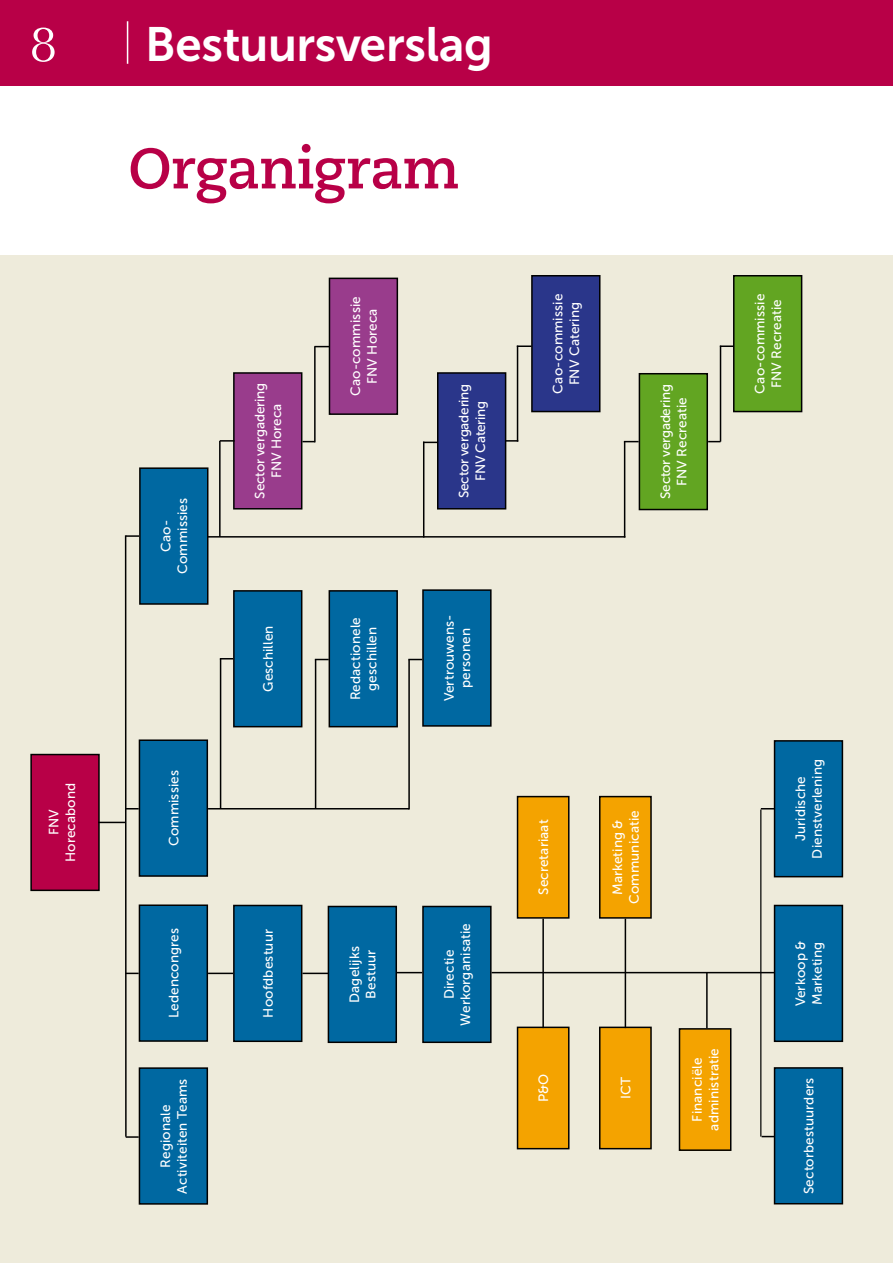
<style>
.page{position:relative;width:893px;height:1263px;background:#fff}
.page>*{position:absolute;margin:0;border:0;box-sizing:border-box;transform-origin:0 0}
.t1{font:700 57px "Caecilia LT Std";letter-spacing:-.015em;color:#b80047}
.t2{font:52.5px "Veljovic Std";color:#fff}
.t3{font:48px "Museo Sans 700";letter-spacing:-.005em;color:#fff}
.t4{font:13.5px/16.5px "Museo Sans 500";letter-spacing:.01em;color:#fff;text-align:center}
.t5{font:13.5px/16.5px "Museo Sans 500";letter-spacing:-.015em;color:#fff;text-align:center}
.t6{font:13.5px/16.5px "Museo Sans 500";letter-spacing:-.01em;color:#fff;text-align:center}
</style>
<div class="page">
<div style="left:0;top:255px;width:892px;height:1008px;background:#eeebdb"></div>
<div style="left:0;top:0;width:893px;height:85px;background:#b80047"></div>
<div style="left:31px;top:754px;width:68px;height:136px;background:#b80047"></div>
<div style="left:30px;top:754px;width:70px;height:137px;border:2px solid #000"></div>
<svg style="left:98px;top:822px;width:27px;height:1px"></svg>
<hr style="left:125px;top:535px;width:2px;height:602px;background:#000">
<svg style="left:126px;top:1136px;width:13px;height:2px"></svg>
<svg style="left:127px;top:973px;width:12px;height:1px"></svg>
<svg style="left:127px;top:808px;width:12px;height:1px"></svg>
<svg style="left:126px;top:535px;width:13px;height:2px"></svg>
<svg style="left:208px;top:973px;width:25px;height:1px"></svg>
<svg style="left:302px;top:973px;width:26px;height:1px"></svg>
<svg style="left:397px;top:972px;width:25px;height:1px"></svg>
<hr style="left:492px;top:972px;width:282px;height:1px;background:#000">
<hr style="left:208px;top:808px;width:201px;height:1px;background:#000">
<hr style="left:220px;top:659px;width:1px;height:150px;background:#000">
<svg style="left:220px;top:658px;width:13px;height:1px"></svg>
<hr style="left:315px;top:659px;width:1px;height:150px;background:#000">
<svg style="left:316px;top:659px;width:13px;height:1px"></svg>
<hr style="left:408px;top:659px;width:2px;height:150px;background:#000">
<svg style="left:408px;top:659px;width:14px;height:1px"></svg>
<div style="left:517px;top:1027px;width:52px;height:122px;background:#f4a300"></div>
<div style="left:517px;top:1026px;width:52px;height:123px;border:2px solid #000"></div>
<div style="left:517px;top:797px;width:52px;height:121px;background:#f4a300"></div>
<div style="left:517px;top:796px;width:52px;height:123px;border:2px solid #000"></div>
<div style="left:600px;top:1027px;width:51px;height:122px;background:#f4a300"></div>
<div style="left:599px;top:1026px;width:53px;height:123px;border:2px solid #000"></div>
<div style="left:600px;top:797px;width:51px;height:121px;background:#f4a300"></div>
<div style="left:599px;top:796px;width:53px;height:123px;border:2px solid #000"></div>
<div style="left:679px;top:1029px;width:52px;height:121px;background:#f4a300"></div>
<div style="left:679px;top:1028px;width:52px;height:123px;border:2px solid #000"></div>
<hr style="left:542px;top:919px;width:2px;height:109px;background:#000">
<hr style="left:625px;top:919px;width:1px;height:109px;background:#000">
<hr style="left:706px;top:973px;width:2px;height:55px;background:#000">
<hr style="left:760px;top:809px;width:1px;height:327px;background:#000">
<svg style="left:762px;top:1136px;width:12px;height:1px"></svg>
<div style="left:139px;top:1068px;width:68px;height:136px;background:#0068a1"></div>
<div style="left:139px;top:1067px;width:69px;height:138px;border:2px solid #000"></div>
<div style="left:139px;top:905px;width:68px;height:136px;background:#0068a1"></div>
<div style="left:139px;top:904px;width:69px;height:138px;border:2px solid #000"></div>
<div style="left:139px;top:740px;width:68px;height:136px;background:#0068a1"></div>
<div style="left:139px;top:739px;width:69px;height:138px;border:2px solid #000"></div>
<div style="left:140px;top:468px;width:68px;height:136px;background:#0068a1"></div>
<div style="left:139px;top:467px;width:69px;height:138px;border:2px solid #000"></div>
<div style="left:234px;top:905px;width:68px;height:136px;background:#0068a1"></div>
<div style="left:233px;top:905px;width:69px;height:137px;border:2px solid #000"></div>
<div style="left:328px;top:906px;width:68px;height:136px;background:#0068a1"></div>
<div style="left:328px;top:906px;width:69px;height:137px;border:2px solid #000"></div>
<div style="left:423px;top:906px;width:68px;height:136px;background:#0068a1"></div>
<div style="left:422px;top:906px;width:70px;height:137px;border:2px solid #000"></div>
<div style="left:234px;top:591px;width:68px;height:136px;background:#0068a1"></div>
<div style="left:233px;top:590px;width:69px;height:137px;border:2px solid #000"></div>
<div style="left:329px;top:591px;width:68px;height:136px;background:#0068a1"></div>
<div style="left:329px;top:590px;width:69px;height:137px;border:2px solid #000"></div>
<div style="left:423px;top:590px;width:68px;height:136px;background:#0068a1"></div>
<div style="left:422px;top:589px;width:70px;height:138px;border:2px solid #000"></div>
<div style="left:774px;top:905px;width:68px;height:136px;background:#0068a1"></div>
<div style="left:774px;top:905px;width:69px;height:137px;border:2px solid #000"></div>
<div style="left:774px;top:1068px;width:68px;height:136px;background:#0068a1"></div>
<div style="left:774px;top:1067px;width:69px;height:137px;border:2px solid #000"></div>
<div style="left:774px;top:741px;width:68px;height:136px;background:#0068a1"></div>
<div style="left:774px;top:740px;width:69px;height:137px;border:2px solid #000"></div>
<svg style="left:761px;top:808px;width:13px;height:1px"></svg>
<hr style="left:219px;top:441px;width:2px;height:96px;background:#000">
<hr style="left:207px;top:536px;width:418px;height:2px;background:#000">
<div style="left:234px;top:373px;width:68px;height:136px;background:#993c8c"></div>
<div style="left:233px;top:372px;width:69px;height:137px;border:2px solid #000"></div>
<svg style="left:220px;top:440px;width:15px;height:2px"></svg>
<svg style="left:302px;top:441px;width:12px;height:1px"></svg>
<hr style="left:314px;top:346px;width:2px;height:96px;background:#000">
<svg style="left:314px;top:346px;width:15px;height:1px"></svg>
<div style="left:329px;top:278px;width:68px;height:136px;background:#993c8c"></div>
<div style="left:329px;top:278px;width:69px;height:137px;border:2px solid #000"></div>
<hr style="left:423px;top:442px;width:1px;height:96px;background:#000">
<svg style="left:424px;top:442px;width:13px;height:1px"></svg>
<div style="left:438px;top:373px;width:68px;height:136px;background:#2a368a"></div>
<div style="left:437px;top:372px;width:69px;height:137px;border:2px solid #000"></div>
<svg style="left:506px;top:440px;width:11px;height:2px"></svg>
<hr style="left:517px;top:346px;width:1px;height:96px;background:#000">
<svg style="left:517px;top:345px;width:14px;height:2px"></svg>
<div style="left:532px;top:276px;width:68px;height:136px;background:#2a368a"></div>
<div style="left:531px;top:275px;width:69px;height:137px;border:2px solid #000"></div>
<hr style="left:624px;top:442px;width:1px;height:96px;background:#000">
<svg style="left:624px;top:441px;width:15px;height:1px"></svg>
<div style="left:639px;top:374px;width:68px;height:135px;background:#62a522"></div>
<div style="left:639px;top:373px;width:69px;height:137px;border:2px solid #000"></div>
<hr style="left:720px;top:346px;width:1px;height:96px;background:#000">
<svg style="left:708px;top:441px;width:12px;height:1px"></svg>
<svg style="left:720px;top:345px;width:13px;height:2px"></svg>
<div style="left:734px;top:276px;width:68px;height:136px;background:#62a522"></div>
<div style="left:733px;top:275px;width:69px;height:137px;border:2px solid #000"></div>
<hr style="left:127px;top:21px;width:1px;height:43px;background:#fff">
<h2 class="t2" style="left:30px;top:16px;width:29px">8</h2>
<p class="t4" style="left:46px;top:862px;width:81px;rotate:-90deg">FNV<br>Horecabond</p>
<h3 class="t3" style="left:145px;top:17px;width:349px">Bestuursverslag</h3>
<h1 class="t1" style="left:128px;top:135px;width:332px">Organigram</h1>
<p class="t4" style="left:158px;top:574px;width:78px;rotate:-90deg">Cao-<br>Commissies</p>
<p class="t4" style="left:166px;top:846px;width:78px;rotate:-90deg">Commissies</p>
<p class="t4" style="left:166px;top:1018px;width:92px;rotate:-90deg">Ledencongres</p>
<p class="t4" style="left:157px;top:1193px;width:117px;rotate:-90deg">Regionale<br>Activiteiten Teams</p>
<p class="t6" style="left:252px;top:499px;width:117px;rotate:-90deg">Sector vergadering<br>FNV Horeca</p>
<p class="t4" style="left:347px;top:396px;width:101px;rotate:-90deg">Cao-commissie<br>FNV Horeca</p>
<p class="t5" style="left:456px;top:498px;width:116px;rotate:-90deg">Sector vergadering<br>FNV Catering</p>
<p class="t4" style="left:260px;top:692px;width:68px;rotate:-90deg">Geschillen</p>
<p class="t4" style="left:347px;top:700px;width:85px;rotate:-90deg">Redactionele geschillen</p>
<p class="t4" style="left:441px;top:701px;width:88px;rotate:-90deg">Vertrouwens&shy;personen</p>
<p class="t4" style="left:260px;top:1017px;width:90px;rotate:-90deg">Hoofdbestuur</p>
<p class="t4" style="left:346px;top:1003px;width:59px;rotate:-90deg">Dagelijks<br>Bestuur</p>
<p class="t4" style="left:441px;top:1025px;width:104px;rotate:-90deg">Directie<br>Werkorganisatie</p>
<p class="t4" style="left:550px;top:394px;width:101px;rotate:-90deg">Cao-commissie<br>FNV Catering</p>
<p class="t5" style="left:657px;top:499px;width:116px;rotate:-90deg">Sector vergadering<br>FNV Recreatie</p>
<p class="t4" style="left:752px;top:394px;width:101px;rotate:-90deg">Cao-commissie<br>FNV Recreatie</p>
<p class="t4" style="left:535px;top:895px;width:77px;rotate:-90deg">Secretariaat</p>
<p class="t4" style="left:535px;top:1102px;width:30px;rotate:-90deg">P&amp;O</p>
<p class="t4" style="left:609px;top:904px;width:95px;rotate:-90deg">Marketing &amp;<br>Communicatie</p>
<p class="t4" style="left:618px;top:1099px;width:24px;rotate:-90deg">ICT</p>
<p class="t4" style="left:689px;top:1130px;width:84px;rotate:-90deg">Financiële administratie</p>
<p class="t4" style="left:792px;top:859px;width:101px;rotate:-90deg">Juridische<br>Dienstverlening</p>
<p class="t4" style="left:792px;top:1006px;width:67px;text-align:left;rotate:-90deg">Verkoop &amp;<br>Marketing</p>
<p class="t4" style="left:801px;top:1194px;width:118px;rotate:-90deg">Sectorbestuurders</p>
</div>
